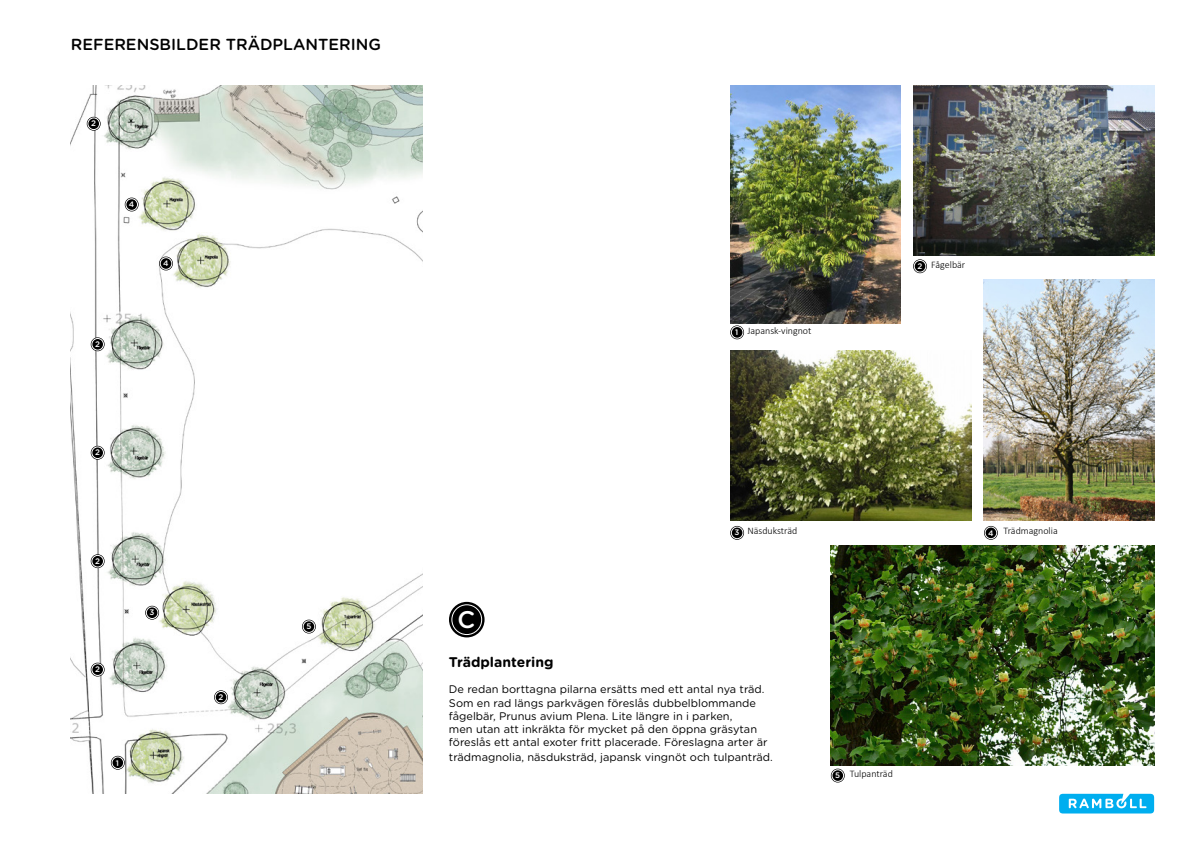
<style>
.page{position:relative;width:1191px;height:842px;background:#fff}
.page>*{position:absolute;margin:0;border:0;box-sizing:border-box;transform-origin:0 0}
.t1{font:500 24px "Gotham Rounded";color:#fff}
.t2{font:500 16px "Gotham Rounded";color:#000}
.t3{font:700 14px "Gotham Rounded";color:#000}
.t4{font:11px/13.2px "Gotham Rounded";color:#000}
.t5{font:300 10px "Calibri";color:#000}
.t6{font:500 8px "Gotham Rounded";color:#fff}
</style>
<div class="page">
<svg style="left:1059px;top:794px;width:95px;height:19px;background:#30bdf1"></svg>
<img style="left:984px;top:279px;width:170px;height:241px">
<img style="left:831px;top:545px;width:323px;height:220px">
<img style="left:913px;top:86px;width:241px;height:170px">
<img style="left:730px;top:86px;width:170px;height:237px">
<img style="left:730px;top:350px;width:241px;height:170px">
<img style="left:71px;top:86px;width:351px;height:708px">
<svg style="left:449px;top:602px;width:35px;height:35px"></svg>
<div style="left:452px;top:605px;width:29px;height:29px;background:#000;border-radius:50%"></div>
<div style="left:451px;top:604px;width:31px;height:31px;border:1px solid #fff;border-radius:50%"></div>
<svg style="left:730px;top:325px;width:14px;height:14px"></svg>
<div style="left:731px;top:327px;width:12px;height:11px;background:#000;border-radius:50%"></div>
<div style="left:731px;top:326px;width:12px;height:12px;border:1px solid #fff;border-radius:50%"></div>
<svg style="left:111px;top:756px;width:14px;height:14px"></svg>
<div style="left:112px;top:757px;width:12px;height:11px;background:#000;border-radius:50%"></div>
<div style="left:112px;top:757px;width:12px;height:12px;border:1px solid #fff;border-radius:50%"></div>
<svg style="left:913px;top:259px;width:14px;height:14px"></svg>
<div style="left:914px;top:260px;width:11px;height:12px;background:#000;border-radius:50%"></div>
<div style="left:914px;top:260px;width:12px;height:12px;border:1px solid #fff;border-radius:50%"></div>
<svg style="left:87px;top:117px;width:14px;height:14px"></svg>
<div style="left:88px;top:118px;width:11px;height:12px;background:#000;border-radius:50%"></div>
<div style="left:88px;top:118px;width:12px;height:12px;border:1px solid #fff;border-radius:50%"></div>
<svg style="left:91px;top:337px;width:14px;height:14px"></svg>
<div style="left:92px;top:338px;width:11px;height:12px;background:#000;border-radius:50%"></div>
<div style="left:92px;top:338px;width:12px;height:12px;border:1px solid #fff;border-radius:50%"></div>
<svg style="left:91px;top:446px;width:14px;height:14px"></svg>
<div style="left:92px;top:447px;width:11px;height:11px;background:#000;border-radius:50%"></div>
<div style="left:92px;top:447px;width:12px;height:12px;border:1px solid #fff;border-radius:50%"></div>
<svg style="left:91px;top:554px;width:14px;height:14px"></svg>
<div style="left:92px;top:555px;width:11px;height:12px;background:#000;border-radius:50%"></div>
<div style="left:92px;top:555px;width:12px;height:12px;border:1px solid #fff;border-radius:50%"></div>
<svg style="left:91px;top:663px;width:14px;height:14px"></svg>
<div style="left:92px;top:664px;width:11px;height:11px;background:#000;border-radius:50%"></div>
<div style="left:92px;top:664px;width:12px;height:12px;border:1px solid #fff;border-radius:50%"></div>
<svg style="left:214px;top:690px;width:14px;height:14px"></svg>
<div style="left:215px;top:691px;width:12px;height:12px;background:#000;border-radius:50%"></div>
<div style="left:215px;top:691px;width:12px;height:12px;border:1px solid #fff;border-radius:50%"></div>
<svg style="left:730px;top:526px;width:14px;height:14px"></svg>
<div style="left:731px;top:527px;width:12px;height:12px;background:#000;border-radius:50%"></div>
<div style="left:731px;top:527px;width:12px;height:12px;border:1px solid #fff;border-radius:50%"></div>
<svg style="left:145px;top:606px;width:14px;height:14px"></svg>
<div style="left:146px;top:607px;width:12px;height:11px;background:#000;border-radius:50%"></div>
<div style="left:146px;top:607px;width:12px;height:12px;border:1px solid #fff;border-radius:50%"></div>
<svg style="left:984px;top:526px;width:13px;height:14px"></svg>
<div style="left:985px;top:527px;width:11px;height:12px;background:#000;border-radius:50%"></div>
<div style="left:985px;top:527px;width:12px;height:12px;border:1px solid #fff;border-radius:50%"></div>
<svg style="left:125px;top:198px;width:14px;height:13px"></svg>
<div style="left:126px;top:199px;width:11px;height:11px;background:#000;border-radius:50%"></div>
<div style="left:126px;top:199px;width:12px;height:12px;border:1px solid #fff;border-radius:50%"></div>
<svg style="left:159px;top:257px;width:14px;height:13px"></svg>
<div style="left:160px;top:258px;width:12px;height:11px;background:#000;border-radius:50%"></div>
<div style="left:160px;top:257px;width:12px;height:12px;border:1px solid #fff;border-radius:50%"></div>
<svg style="left:831px;top:769px;width:13px;height:13px"></svg>
<div style="left:832px;top:770px;width:11px;height:11px;background:#000;border-radius:50%"></div>
<div style="left:831px;top:769px;width:12px;height:12px;border:1px solid #fff;border-radius:50%"></div>
<svg style="left:302px;top:620px;width:14px;height:13px"></svg>
<div style="left:303px;top:621px;width:12px;height:11px;background:#000;border-radius:50%"></div>
<div style="left:303px;top:621px;width:12px;height:12px;border:1px solid #fff;border-radius:50%"></div>
<h2 class="t2" style="left:71px;top:33px;width:312px">REFERENSBILDER TRÄDPLANTERING</h2>
<p class="t6" style="left:91px;top:118px;width:6px">2</p>
<p class="t6" style="left:129px;top:199px;width:7px">4</p>
<p class="t6" style="left:163px;top:258px;width:7px">4</p>
<p class="t6" style="left:95px;top:338px;width:6px">2</p>
<p class="t6" style="left:95px;top:447px;width:6px">2</p>
<p class="t6" style="left:95px;top:555px;width:6px">2</p>
<p class="t6" style="left:95px;top:664px;width:6px">2</p>
<p class="t6" style="left:149px;top:607px;width:6px">3</p>
<p class="t6" style="left:116px;top:757px;width:5px">1</p>
<p class="t6" style="left:218px;top:691px;width:6px">2</p>
<p class="t6" style="left:306px;top:621px;width:6px">5</p>
<p class="t6" style="left:735px;top:327px;width:5px">1</p>
<p class="t5" style="left:747px;top:324px;width:65px">Japansk-vingnot</p>
<p class="t6" style="left:917px;top:260px;width:6px">2</p>
<p class="t5" style="left:931px;top:258px;width:36px">Fågelbär</p>
<h1 class="t1" style="left:457px;top:602px;width:19px">C</h1>
<p class="t6" style="left:734px;top:527px;width:6px">3</p>
<p class="t5" style="left:747px;top:525px;width:51px">Näsduksträd</p>
<p class="t3" style="left:449px;top:652px;width:106px">Trädplantering</p>
<p class="t4" style="left:449px;top:682px;width:320px">De redan borttagna pilarna ersätts med ett antal nya träd.<br>Som en rad längs parkvägen föreslås dubbelblommande fågelbär, Prunus avium Plena. Lite längre in i parken,<br>men utan att inkräkta för mycket på den öppna gräsytan föreslås ett antal exoter fritt placerade. Föreslagna arter är</p>
<p class="t4" style="left:449px;top:749px;width:325px">trädmagnolia, näsduksträd, japansk vingnöt och tulpanträd.</p>
<p class="t6" style="left:835px;top:770px;width:6px">5</p>
<p class="t5" style="left:850px;top:768px;width:45px">Tulpanträd</p>
<p class="t6" style="left:988px;top:527px;width:7px">4</p>
<p class="t5" style="left:1003px;top:525px;width:56px">Trädmagnolia</p>
</div>
